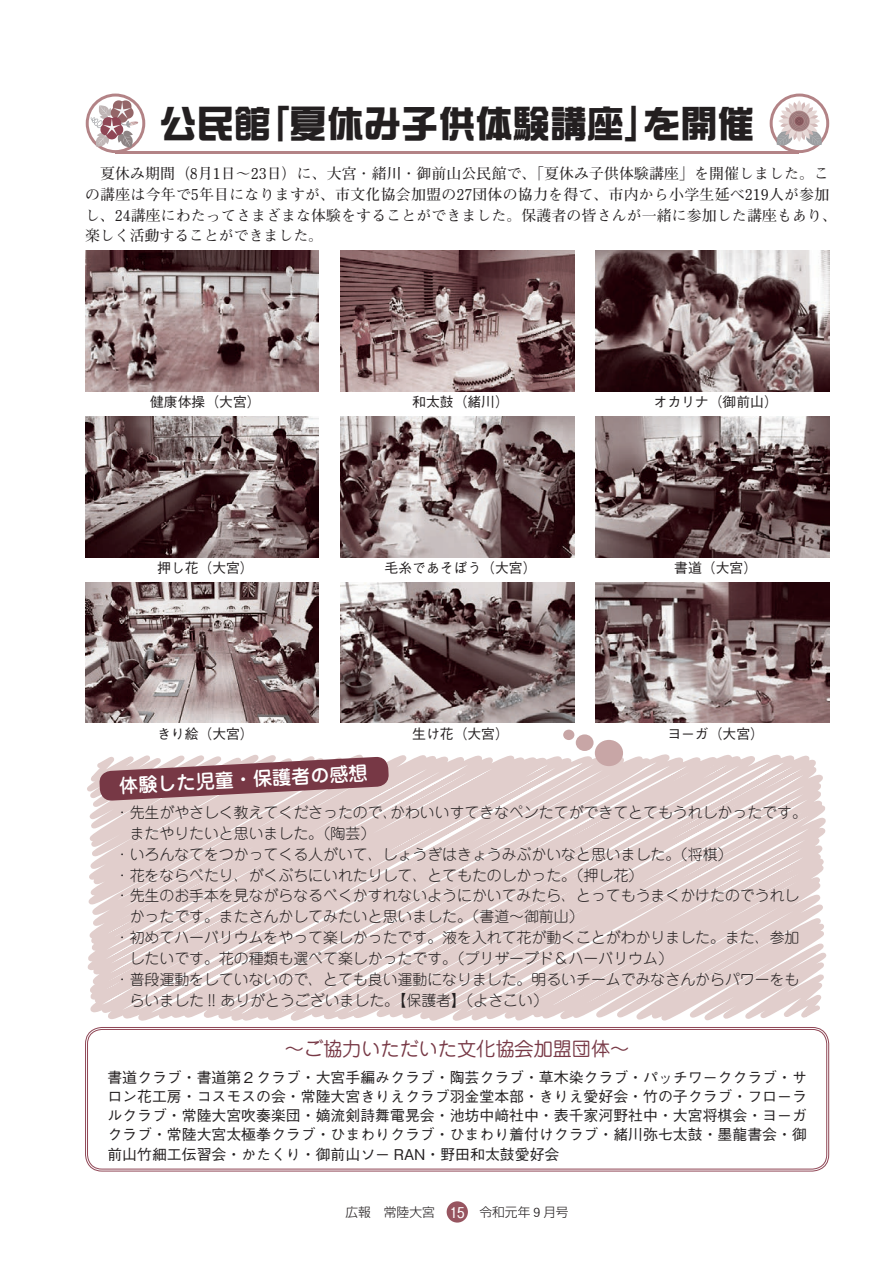
<style>
.page{position:relative;width:893px;height:1263px;background:#fff}
.page>*{position:absolute;margin:0;border:0;box-sizing:border-box;transform-origin:0 0}
.t1{font:37.2px "DF So Gei Std W9";color:#231f20}
.t2{font:19.2px "Jun 201 Pro";color:#773845}
.t3{font:500 19.2px "Jun 34 Pro";color:#fff}
.t4{font:300 14.85px "Jun 101 Pro";color:#231f20}
.t5{font:500 14.85px/19.2px "Gothic BBB Pro";color:#231f20;text-align:justify}
.t6{font:700 14.85px/20.9px "Futo Min A101 Pro";letter-spacing:.01em;color:#231f20}
.t7{font:500 13.8px "Gothic BBB Pro";color:#231f20}
.t8{font:300 12.75px "Shin Go Pro";color:#231f20}
.s1{font-family:"Gothic BBB Pro";font-weight:500;font-size:14.85px;color:#fff}
.s2{font-family:"DFHS Gothic Std W3";font-weight:400}
</style>
<div class="page">
<svg style="left:87px;top:745px;width:740px;height:290px"></svg>
<div style="left:595px;top:740px;width:28px;height:26px;background:#c8a6a6;border-radius:50%"></div>
<div style="left:576px;top:734px;width:18px;height:17px;background:#c8a6a6;border-radius:50%"></div>
<div style="left:563px;top:730px;width:11px;height:10px;background:#c8a6a6;border-radius:50%"></div>
<img style="left:85px;top:251px;width:234px;height:140px">
<img style="left:340px;top:251px;width:234px;height:140px">
<img style="left:340px;top:417px;width:234px;height:140px">
<img style="left:340px;top:583px;width:234px;height:140px">
<img style="left:85px;top:417px;width:234px;height:140px">
<img style="left:85px;top:583px;width:234px;height:140px">
<img style="left:595px;top:251px;width:234px;height:140px">
<img style="left:595px;top:417px;width:234px;height:140px">
<img style="left:595px;top:583px;width:234px;height:140px">
<svg style="left:86px;top:94px;width:59px;height:59px"></svg>
<div style="left:89px;top:97px;width:53px;height:53px;background:#fff;border-radius:50%"></div>
<svg style="left:770px;top:94px;width:59px;height:59px"></svg>
<div style="left:773px;top:97px;width:53px;height:53px;background:#fff;border-radius:50%"></div>
<hr style="left:115px;top:151px;width:684px;height:2px;background:#b38386">
<svg style="left:90px;top:100px;width:48px;height:48px"></svg>
<svg style="left:775px;top:100px;width:48px;height:47px"></svg>
<svg style="left:99px;top:756px;width:290px;height:45px;background:#9e7078"></svg>
<div style="left:447px;top:1201px;width:21px;height:21px;background:#975560;border-radius:50%"></div>
<h1 class="t1" style="left:159px;top:104px;width:597px">公民館「夏休み子供体験講座」を開催</h1>
<p class="t6" style="left:85px;top:161px;width:753px">　夏休み期間（8月1日～23日）に、大宮・緒川・御前山公民館で、「夏休み子供体験講座」を開催しました。この講座は今年で5年目になりますが、市文化協会加盟の27団体の協力を得て、市内から小学生延べ219人が参加し、24講座にわたってさまざまな体験をすることができました。保護者の皆さんが一緒に参加した講座もあり、楽しく活動することができました。</p>
<p class="t7" style="left:150px;top:391px;width:112px">健康体操（大宮）</p>
<p class="t7" style="left:412px;top:391px;width:98px">和太鼓（緒川）</p>
<p class="t7" style="left:653px;top:391px;width:126px">オカリナ（御前山）</p>
<p class="t7" style="left:157px;top:557px;width:98px">押し花（大宮）</p>
<p class="t7" style="left:385px;top:557px;width:154px">毛糸であそぼう（大宮）</p>
<p class="t7" style="left:674px;top:557px;width:84px">書道（大宮）</p>
<p class="t7" style="left:157px;top:723px;width:98px">きり絵（大宮）</p>
<p class="t7" style="left:412px;top:723px;width:98px">生け花（大宮）</p>
<p class="t7" style="left:667px;top:723px;width:98px">ヨーガ（大宮）</p>
<p class="t3" style="left:118px;top:770px;width:250px;rotate:-3deg">体験した児童・保護者の感想</p>
<p class="t4" style="left:115px;top:801px;width:694px">・先生がやさしく教えてくださったので、かわいいすてきなペンたてができてとてもうれしかったです。</p>
<p class="t4" style="left:130px;top:821px;width:247px">またやりたいと思いました。（陶芸）</p>
<p class="t4" style="left:115px;top:842px;width:619px">・いろんなてをつかってくる人がいて、しょうぎはきょうみぶかいなと思いました。（将棋）</p>
<p class="t4" style="left:115px;top:863px;width:530px">・花をならべたり、がくぶちにいれたりして、とてもたのしかった。（押し花）</p>
<p class="t4" style="left:115px;top:884px;width:686px">・先生のお手本を見ながらなるべくかすれないようにかいてみたら、とってもうまくかけたのでうれし</p>
<p class="t4" style="left:130px;top:905px;width:455px">かったです。またさんかしてみたいと思いました。（書道～御前山）</p>
<p class="t4" style="left:115px;top:926px;width:686px">・初めてハーバリウムをやって楽しかったです。液を入れて花が動くことがわかりました。また、参加</p>
<p class="t4" style="left:130px;top:946px;width:545px">したいです。花の種類も選べて楽しかったです。（プリザーブド＆ハーバリウム）</p>
<p class="t4" style="left:115px;top:967px;width:686px">・普段運動をしていないので、とても良い運動になりました。明るいチームでみなさんからパワーをも</p>
<p class="t4" style="left:130px;top:988px;width:420px">らいました !! ありがとうございました。【保護者】（よさこい）</p>
<p class="t2" style="left:285px;top:1033px;width:346px">～ご協力いただいた文化協会加盟団体～</p>
<p class="t5" style="left:107px;top:1066px;width:701px">書道クラブ・書道第２クラブ・大宮手編みクラブ・陶芸クラブ・草木染クラブ・パッチワーククラブ・サロン花工房・コスモスの会・常陸大宮きりえクラブ羽金堂本部・きりえ愛好会・竹の子クラブ・フローラルクラブ・常陸大宮吹奏楽団・嫡流剣詩舞電晃会・池坊中﨑社中・表千家河野社中・大宮将棋会・ヨーガクラブ・常陸大宮太極拳クラブ・ひまわりクラブ・ひまわり着付けクラブ・緒川弥七太鼓・墨龍書会・御前山竹細工伝習会・かたくり・御前山ソー RAN・野田和太鼓愛好会</p>
<p class="t8" style="left:346px;top:1201px;width:225px">広報　常陸大宮 <span class="s1">15</span> 令和元年<span class="s2">９</span>月号</p>
</div>
